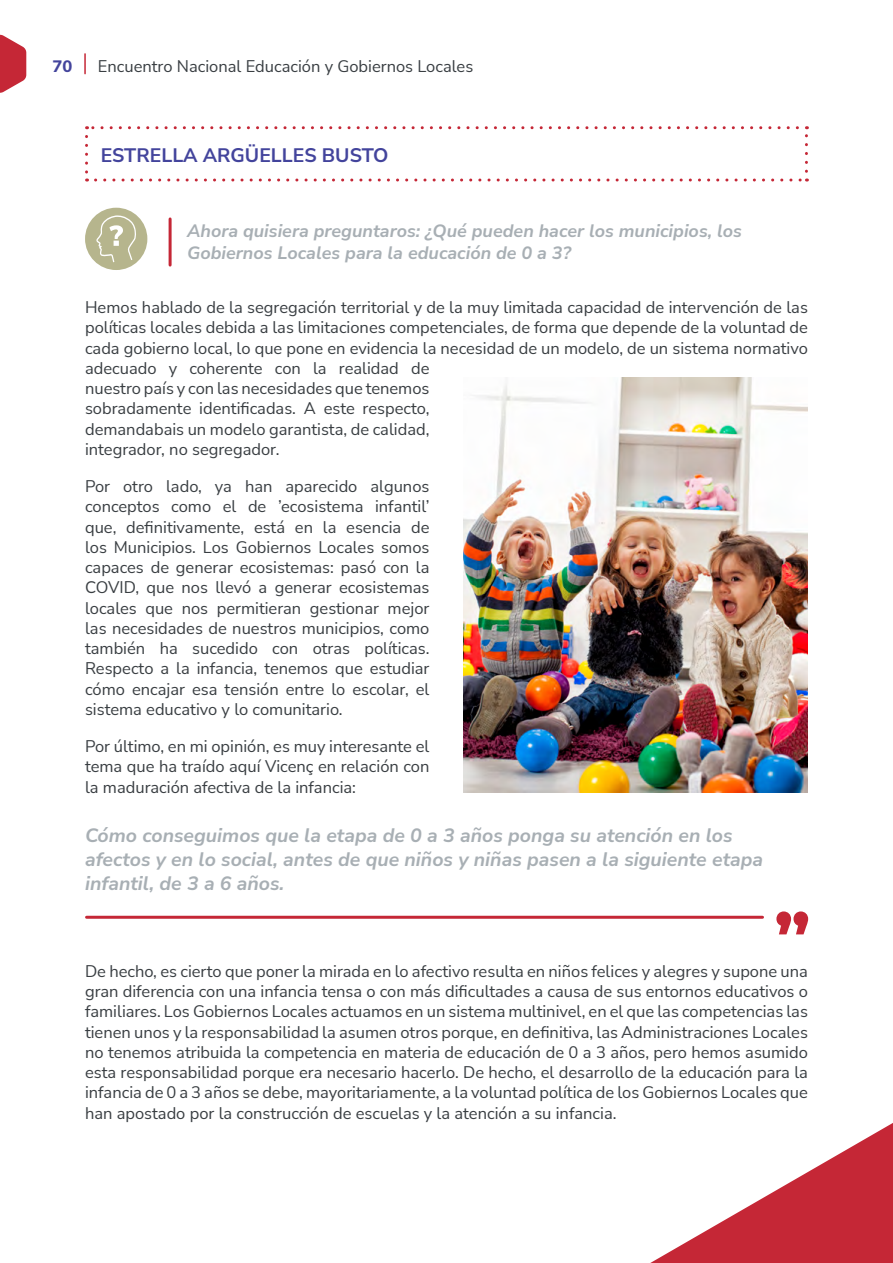
<style>
.page{position:relative;width:893px;height:1263px;background:#fff}
.page>*{position:absolute;margin:0;border:0;box-sizing:border-box;transform-origin:0 0}
.t1{font:italic 700 19.5px/24px "Nunito Sans";color:#a8afb4}
.t2{font:700 19.5px "Nunito Sans";color:#43449c}
.t3{font:italic 700 18px/21.6px "Nunito Sans";color:#a8afb4}
.t4{font:16.5px/20.2px "Nunito Sans";color:#393e42;text-align:justify}
.t5{font:800 16.5px "Nunito Sans";color:#43449c}
</style>
<div class="page">
<svg style="left:0;top:34px;width:26px;height:59px"></svg>
<hr style="left:84px;top:54px;width:2px;height:20px;background:#c52736">
<hr style="left:169px;top:219px;width:3px;height:46px;background:#c52736">
<svg style="left:85px;top:136px;width:3px;height:45px"></svg>
<svg style="left:96px;top:178px;width:711px;height:3px"></svg>
<svg style="left:805px;top:126px;width:3px;height:45px"></svg>
<svg style="left:87px;top:126px;width:710px;height:3px"></svg>
<svg style="left:776px;top:911px;width:32px;height:23px"></svg>
<hr style="left:87px;top:916px;width:675px;height:3px;background:#c52736">
<svg style="left:650px;top:1123px;width:243px;height:140px"></svg>
<div style="left:85px;top:208px;width:62px;height:62px;background:#b6b58d;border-radius:50%"></div>
<svg style="left:96px;top:215px;width:41px;height:47px"></svg>
<img style="left:463px;top:378px;width:345px;height:415px">
<p class="t5" style="left:52px;top:54px;width:21px">70</p>
<p class="t4" style="left:98px;top:56px;width:377px">Encuentro Nacional Educación y Gobiernos Locales</p>
<p class="t2" style="left:101px;top:141px;width:289px">ESTRELLA ARGÜELLES BUSTO</p>
<p class="t3" style="left:187px;top:219px;width:556px">Ahora quisiera preguntaros: ¿Qué pueden hacer los municipios, los<br>Gobiernos Locales para la educación de 0 a 3?</p>
<p class="t4" style="left:85px;top:296px;width:724px;text-align:left">Hemos hablado de la segregación territorial y de la muy limitada capacidad de intervención de las políticas locales debida a las limitaciones competenciales, de forma que depende de la voluntad de cada gobierno local, lo que pone en evidencia la necesidad de un modelo, de un sistema normativo adecuado y coherente con la realidad de<br>nuestro país y con las necesidades que tenemos<br>sobradamente identificadas. A este respecto,<br>demandabais un modelo garantista, de calidad,<br>integrador, no segregador.</p>
<p class="t4" style="left:85px;top:475px;width:346px">Por otro lado, ya han aparecido algunos conceptos como el de ’ecosistema infantil’ que, definitivamente, está en la esencia de los Municipios. Los Gobiernos Locales somos capaces de generar ecosistemas: pasó con la COVID, que nos llevó a generar ecosistemas locales que nos permitieran gestionar mejor las necesidades de nuestros municipios, como también ha sucedido con otras políticas.<br>Respecto a la infancia, tenemos que estudiar cómo encajar esa tensión entre lo escolar, el sistema educativo y lo comunitario.</p>
<p class="t4" style="left:85px;top:735px;width:346px">Por último, en mi opinión, es muy interesante el tema que ha traído aquí Vicenç en relación con la maduración afectiva de la infancia:</p>
<p class="t1" style="left:85px;top:822px;width:680px">Cómo conseguimos que la etapa de 0 a 3 años ponga su atención en los afectos y en lo social, antes de que niños y niñas pasen a la siguiente etapa infantil, de 3 a 6 años.</p>
<p class="t4" style="left:85px;top:960px;width:724px">De hecho, es cierto que poner la mirada en lo afectivo resulta en niños felices y alegres y supone una gran diferencia con una infancia tensa o con más dificultades a causa de sus entornos educativos o familiares. Los Gobiernos Locales actuamos en un sistema multinivel, en el que las competencias las tienen unos y la responsabilidad la asumen otros porque, en definitiva, las Administraciones Locales no tenemos atribuida la competencia en materia de educación de 0 a 3 años, pero hemos asumido esta responsabilidad porque era necesario hacerlo. De hecho, el desarrollo de la educación para la infancia de 0 a 3 años se debe, mayoritariamente, a la voluntad política de los Gobiernos Locales que han apostado por la construcción de escuelas y la atención a su infancia.</p>
</div>
